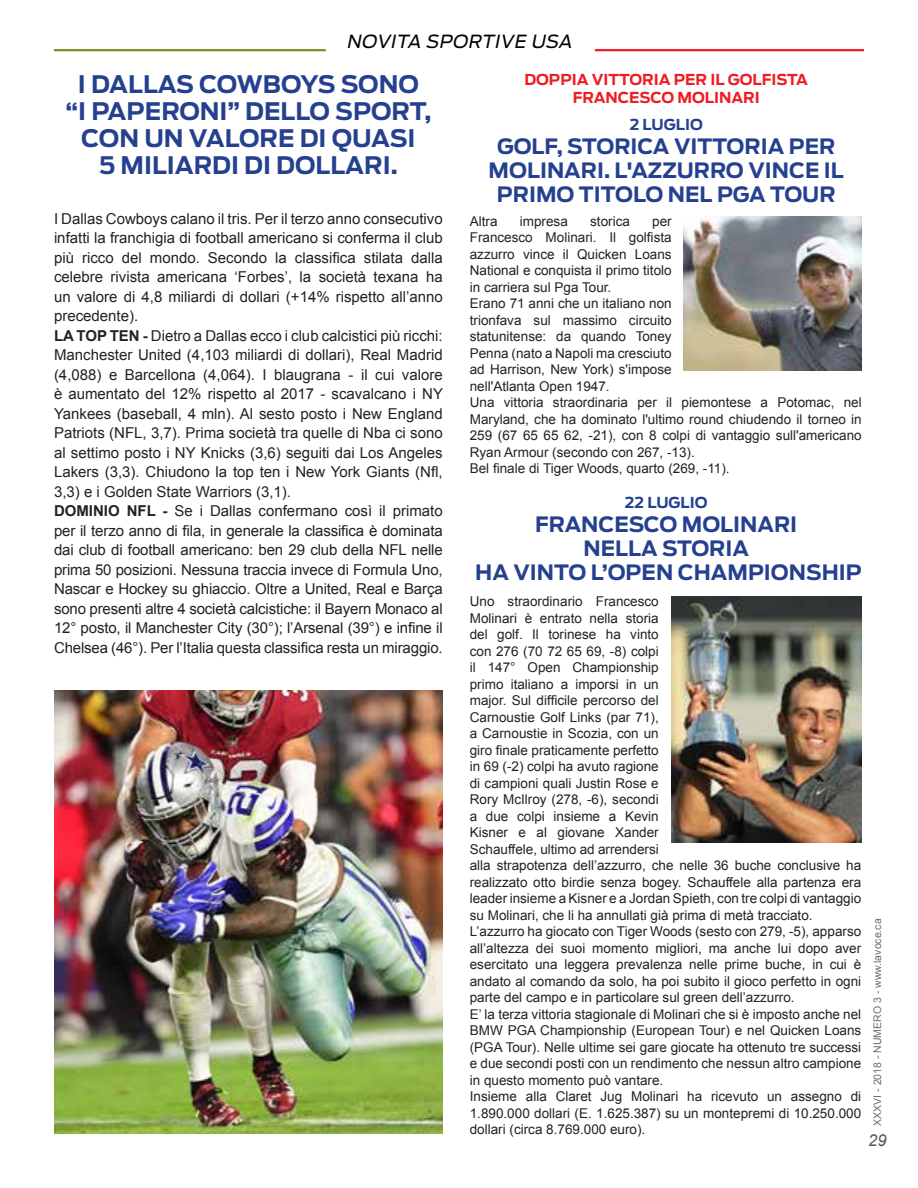
<style>
.page{position:relative;width:918px;height:1188px;background:#fff}
.page>*{position:absolute;margin:0;border:0;box-sizing:border-box;transform-origin:0 0}
.t1{font:700 24px/27px "Antenna";color:#25408f;text-align:center}
.t2{font:700 21px/24px "Antenna";color:#25408f;text-align:center}
.t3{font:italic 18px "Antenna";color:#000}
.t4{font:italic 16.5px "Arial";color:#58595b}
.t5{font:15px/19.5px "Arial";color:#222}
.t6{font:700 15px/18px "Antenna";color:#ed1d24;text-align:center}
.t7{font:700 15px "Antenna";color:#25408f}
.t8{font:13.5px/16.5px "Arial";color:#222}
.t9{font:10.5px "Arial";color:#6d6e71}
.s1{font-weight:700}
</style>
<div class="page">
<hr style="left:54px;top:49px;width:272px;height:2px;background:#73922a">
<hr style="left:595px;top:49px;width:269px;height:2px;background:#ed1d24">
<hr style="left:0;top:526px;width:1px;height:662px;background:#0053a5">
<img style="left:54px;top:690px;width:389px;height:444px">
<img style="left:683px;top:217px;width:179px;height:154px">
<img style="left:672px;top:596px;width:190px;height:246px">
<h3 class="t3" style="left:347px;top:31px;width:231px">NOVITA SPORTIVE USA</h3>
<h1 class="t1" style="left:66px;top:70px;width:367px">I DALLAS COWBOYS SONO “I PAPERONI” DELLO SPORT,<br>CON UN VALORE DI QUASI<br>5 MILIARDI DI DOLLARI.</h1>
<p class="t6" style="left:524px;top:71px;width:285px">DOPPIA VITTORIA PER IL GOLFISTA<br>FRANCESCO MOLINARI</p>
<p class="t7" style="left:630px;top:115px;width:75px">2 LUGLIO</p>
<h2 class="t2" style="left:489px;top:134px;width:357px">GOLF, STORICA VITTORIA PER<br>MOLINARI. L'AZZURRO VINCE IL<br>PRIMO TITOLO NEL PGA TOUR</h2>
<p class="t5" style="left:54px;top:209px;width:391px">I Dallas Cowboys calano il tris. Per il terzo anno consecutivo infatti la franchigia di football americano si conferma il club più ricco del mondo. Secondo la classifica stilata dalla celebre rivista americana ‘Forbes’, la società texana ha un valore di 4,8 miliardi di dollari (+14% rispetto all’anno precedente).<br><span class="s1">LA TOP TEN -</span> Dietro a Dallas ecco i club calcistici più ricchi:<br>Manchester United (4,103 miliardi di dollari), Real Madrid (4,088) e Barcellona (4,064). I blaugrana - il cui valore è aumentato del 12% rispetto al 2017 - scavalcano i NY Yankees (baseball, 4 mln). Al sesto posto i New England Patriots (NFL, 3,7). Prima società tra quelle di Nba ci sono al settimo posto i NY Knicks (3,6) seguiti dai Los Angeles Lakers (3,3). Chiudono la top ten i New York Giants (Nfl, 3,3) e i Golden State Warriors (3,1).<br><span class="s1">DOMINIO NFL -</span> Se i Dallas confermano così il primato per il terzo anno di fila, in generale la classifica è dominata dai club di football americano: ben 29 club della NFL nelle prima 50 posizioni. Nessuna traccia invece di Formula Uno, Nascar e Hockey su ghiaccio. Oltre a United, Real e Barça sono presenti altre 4 società calcistiche: il Bayern Monaco al 12° posto, il Manchester City (30°); l’Arsenal (39°) e infine il Chelsea (46°). Per l’Italia questa classifica resta un miraggio.</p>
<p class="t8" style="left:470px;top:213px;width:29px">Altra</p>
<p class="t8" style="left:520px;top:213px;width:50px">impresa</p>
<p class="t8" style="left:590px;top:213px;width:41px">storica</p>
<p class="t8" style="left:470px;top:213px;width:394px;text-indent:182px">per<br>Francesco Molinari. Il golfista<br>azzurro vince il Quicken Loans<br>National e conquista il primo titolo<br>in carriera sul Pga Tour.<br>Erano 71 anni che un italiano non<br>trionfava sul massimo circuito<br>statunitense: da quando Toney<br>Penna (nato a Napoli ma cresciuto<br>ad Harrison, New York) s'impose<br>nell'Atlanta Open 1947.<br>Una vittoria straordinaria per il piemontese a Potomac, nel Maryland, che ha dominato l'ultimo round chiudendo il torneo in 259 (67 65 65 62, -21), con 8 colpi di vantaggio sull'americano Ryan Armour (secondo con 267, -13).<br>Bel finale di Tiger Woods, quarto (269, -11).</p>
<p class="t7" style="left:625px;top:493px;width:84px">22 LUGLIO</p>
<h2 class="t2" style="left:475px;top:512px;width:388px">FRANCESCO MOLINARI<br>NELLA STORIA<br>HA VINTO L’OPEN CHAMPIONSHIP</h2>
<p class="t8" style="left:470px;top:593px;width:393px">Uno straordinario Francesco<br>Molinari è entrato nella storia<br>del golf. Il torinese ha vinto<br>con 276 (70 72 65 69, -8) colpi<br>il 147° Open Championship<br>primo italiano a imporsi in un<br>major. Sul difficile percorso del<br>Carnoustie Golf Links (par 71),<br>a Carnoustie in Scozia, con un<br>giro finale praticamente perfetto<br>in 69 (-2) colpi ha avuto ragione<br>di campioni quali Justin Rose e<br>Rory McIlroy (278, -6), secondi<br>a due colpi insieme a Kevin<br>Kisner e al giovane Xander<br>Schauffele, ultimo ad arrendersi<br>alla strapotenza dell’azzurro, che nelle 36 buche conclusive ha realizzato otto birdie senza bogey. Schauffele alla partenza era leader insieme a Kisner e a Jordan Spieth, con tre colpi di vantaggio su Molinari, che li ha annullati già prima di metà tracciato.<br>L’azzurro ha giocato con Tiger Woods (sesto con 279, -5), apparso all’altezza dei suoi momento migliori, ma anche lui dopo aver esercitato una leggera prevalenza nelle prime buche, in cui è andato al comando da solo, ha poi subito il gioco perfetto in ogni parte del campo e in particolare sul green dell’azzurro.<br>E’ la terza vittoria stagionale di Molinari che si è imposto anche nel BMW PGA Championship (European Tour) e nel Quicken Loans (PGA Tour). Nelle ultime sei gare giocate ha ottenuto tre successi e due secondi posti con un rendimento che nessun altro campione in questo momento può vantare.<br>Insieme alla Claret Jug Molinari ha ricevuto un assegno di 1.890.000 dollari (E. 1.625.387) su un montepremi di 10.250.000 dollari (circa 8.769.000 euro).</p>
<p class="t9" style="left:871px;top:1126px;width:209px;rotate:-90deg">XXXVI - 2018 - NUMERO 3 - www.lavoce.ca</p>
<p class="t4" style="left:868px;top:1130px;width:20px">29</p>
</div>
